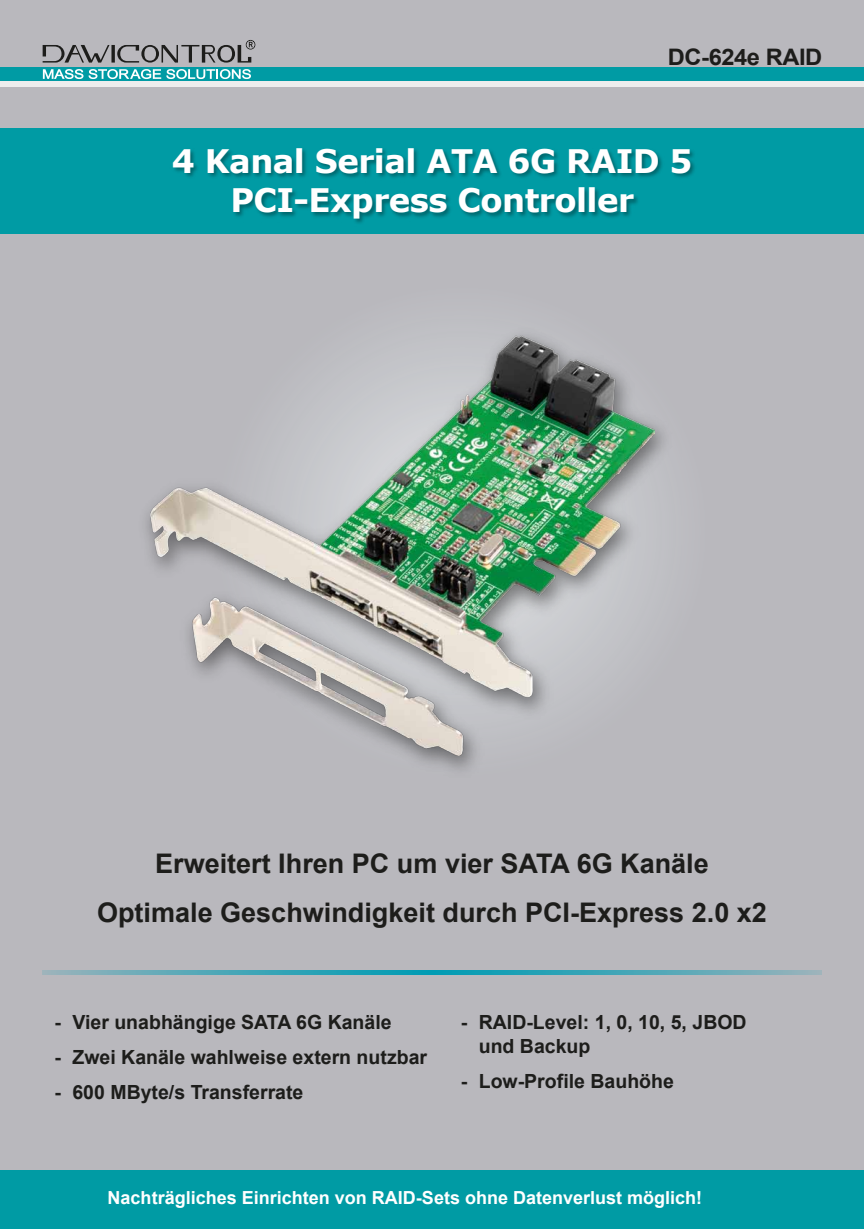
<style>
.page{position:relative;width:864px;height:1229px;background:#fff}
.page>*{position:absolute;margin:0;border:0;box-sizing:border-box;transform-origin:0 0}
.t1{font:700 32.4px/38.8px "Verdana";letter-spacing:-.02em;color:#fff;text-align:center}
.t2{font:700 27px/48.6px "Arial";color:#1d1d1b;text-align:center}
.t3{font:700 22.8px "Arial";letter-spacing:-.02em;color:#1d1d1b;scale:1.04 1}
.t4{font:700 19.5px/23.4px "Arial";color:#1d1d1b}
.t5{font:700 18px "Arial";color:#fff}
</style>
<div class="page">
<div style="left:0;top:0;width:863px;height:1229px;background:#b9b8bd"></div>
<div style="left:0;top:129px;width:863px;height:105px;background:#009ba4"></div>
<div style="left:0;top:81px;width:863px;height:6px;background:#ededed"></div>
<div style="left:0;top:67px;width:863px;height:14px;background:#009ba4"></div>
<img style="left:174px;top:149px;width:521px;height:74px">
<div style="left:0;top:1171px;width:863px;height:58px;background:#009ba4"></div>
<svg style="left:111px;top:45px;width:4px;height:18px"></svg>
<svg style="left:43px;top:45px;width:66px;height:18px"></svg>
<svg style="left:117px;top:40px;width:138px;height:23px"></svg>
<svg style="left:43px;top:69px;width:208px;height:10px"></svg>
<img style="left:151px;top:335px;width:503px;height:421px">
<svg style="left:42px;top:970px;width:779px;height:4px;background:#48a6b7"></svg>
<p class="t3" style="left:667px;top:42px;width:150px">DC-624e RAID</p>
<h1 class="t1" style="left:172px;top:141px;width:522px">4 Kanal Serial ATA 6G RAID 5<br>PCI-Express Controller</h1>
<h2 class="t2" style="left:97px;top:840px;width:671px">Erweitert Ihren PC um vier SATA 6G Kanäle<br>Optimale Geschwindigkeit durch PCI-Express 2.0 x2</h2>
<p class="t4" style="left:54px;top:1011px;width:338px">- Vier unabhängige SATA 6G Kanäle</p>
<p class="t4" style="left:54px;top:1046px;width:374px">- Zwei Kanäle wahlweise extern nutzbar</p>
<p class="t4" style="left:54px;top:1081px;width:250px">- 600 MByte/s Transferrate</p>
<p class="t4" style="left:478px;top:1011px;width:269px;text-indent:-18px">- RAID-Level: 1, 0, 10, 5, JBOD und Backup</p>
<p class="t4" style="left:460px;top:1070px;width:215px">- Low-Profile Bauhöhe</p>
<p class="t5" style="left:108px;top:1186px;width:596px">Nachträgliches Einrichten von RAID-Sets ohne Datenverlust möglich!</p>
</div>
